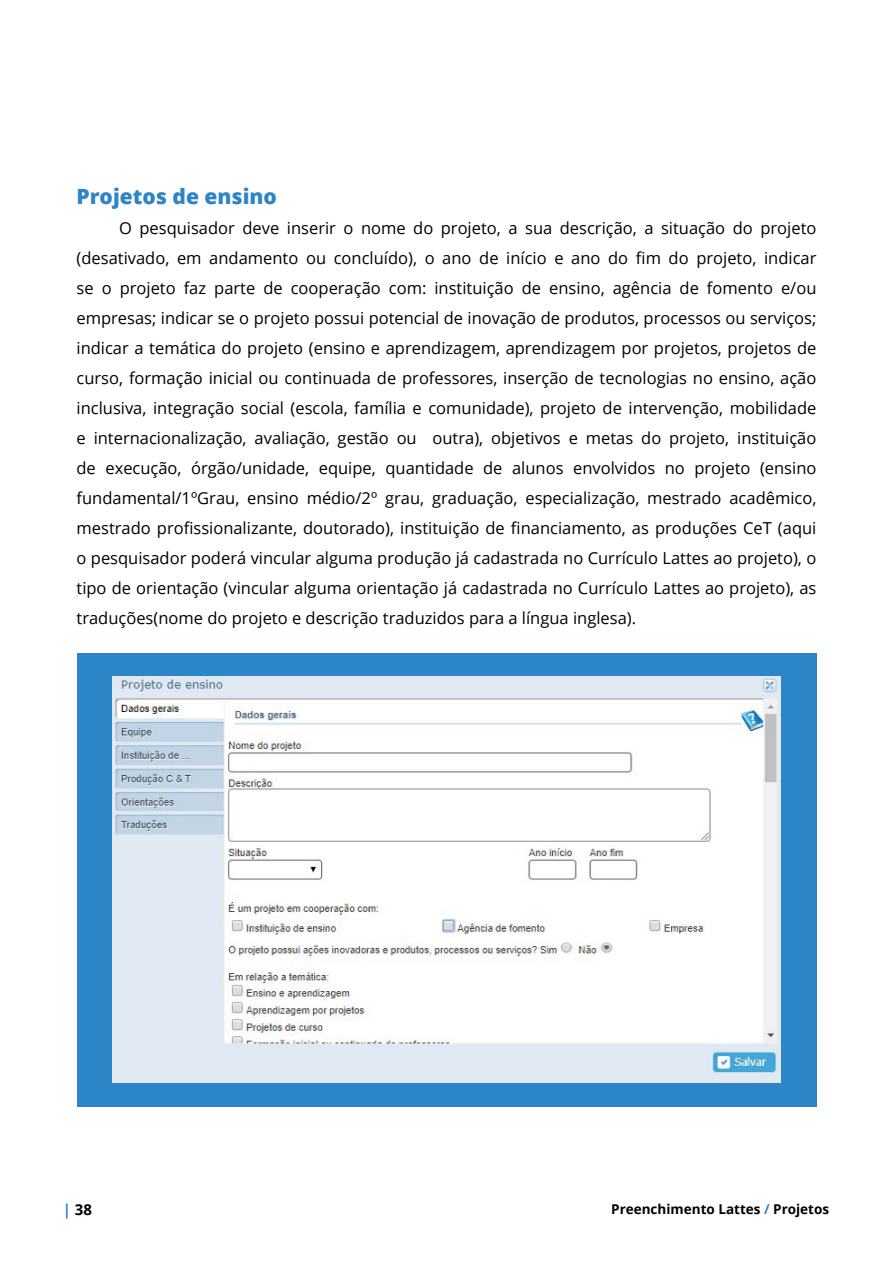
<style>
.page{position:relative;width:893px;height:1263px;background:#fff}
.page>*{position:absolute;margin:0;border:0;box-sizing:border-box;transform-origin:0 0}
.t1{font:800 21px "Open Sans";color:#2c85c7}
.t2{font:16.5px/30px "Open Sans";color:#000;text-align:justify}
.t3{font:700 15px "Open Sans";color:#000}
.t4{font:700 13.5px "Open Sans";color:#000}
.s1{color:#2c85c7}
</style>
<div class="page">
<div style="left:77px;top:653px;width:739px;height:453px;background:#2c85c7"></div>
<img style="left:113px;top:676px;width:667px;height:406px">
<p class="t1" style="left:77px;top:180px;width:202px">Projetos de ensino</p>
<p class="t2" style="left:77px;top:212px;width:741px;text-indent:43px">O pesquisador deve inserir o nome do projeto, a sua descrição, a situação do projeto (desativado, em andamento ou concluído), o ano de início e ano do fim do projeto, indicar se o projeto faz parte de cooperação com: instituição de ensino, agência de fomento e/ou empresas; indicar se o projeto possui potencial de inovação de produtos, processos ou serviços; indicar a temática do projeto (ensino e aprendizagem, aprendizagem por projetos, projetos de curso, formação inicial ou continuada de professores, inserção de tecnologias no ensino, ação inclusiva, integração social (escola, família e comunidade), projeto de intervenção, mobilidade e internacionalização, avaliação, gestão ou outra), objetivos e metas do projeto, instituição de execução, órgão/unidade, equipe, quantidade de alunos envolvidos no projeto (ensino fundamental/1ºGrau, ensino médio/2º grau, graduação, especialização, mestrado acadêmico, mestrado profissionalizante, doutorado), instituição de financiamento, as produções CeT (aqui o pesquisador poderá vincular alguma produção já cadastrada no Currículo Lattes ao projeto), o tipo de orientação (vincular alguma orientação já cadastrada no Currículo Lattes ao projeto), as traduções(nome do projeto e descrição traduzidos para a língua inglesa).</p>
<p class="t3" style="left:63px;top:1199px;width:31px"><span class="s1">|</span> 38</p>
<p class="t4" style="left:611px;top:1199px;width:219px">Preenchimento Lattes <span class="s1">/</span> Projetos</p>
</div>
